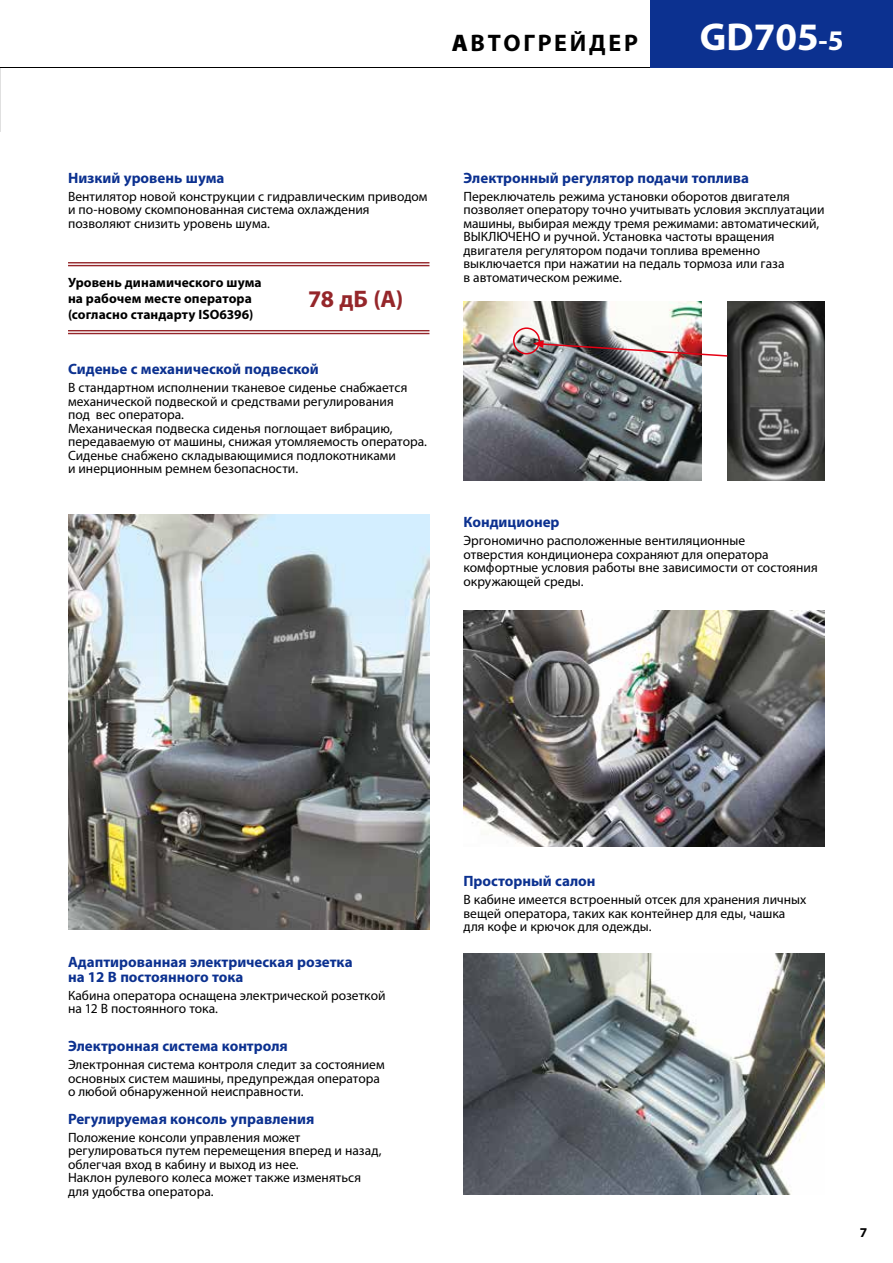
<style>
.page{position:relative;width:893px;height:1263px;background:#fff}
.page>*{position:absolute;margin:0;border:0;box-sizing:border-box;transform-origin:0 0}
.t1{font:700 39px "Myriad Pro";color:#fff}
.t2{font:700 24px "Myriad Pro";letter-spacing:.115em;color:#000}
.t3{font:700 24px "Myriad Pro";color:#95262a}
.t4{font:700 15px/15px "Myriad Pro";color:#0c3190}
.t5{font:13.5px/13.5px "Myriad Pro";color:#000}
.t6{font:700 13.5px/16.2px "Myriad Pro";letter-spacing:.005em;color:#000}
.s1{font-weight:900}
.s2{font-size:28.5px}
</style>
<div class="page">
<hr style="left:0;top:67px;width:651px;height:1px;background:#000">
<svg style="left:0;top:68px;width:1px;height:64px"></svg>
<div style="left:651px;top:0;width:242px;height:68px;background:#0c3190"></div>
<hr style="left:68px;top:330px;width:361px;height:1px;background:#95262a">
<hr style="left:68px;top:333px;width:361px;height:1px;background:#95262a">
<hr style="left:68px;top:262px;width:361px;height:1px;background:#95262a">
<hr style="left:68px;top:265px;width:361px;height:1px;background:#95262a">
<img style="left:68px;top:514px;width:361px;height:415px">
<img style="left:727px;top:302px;width:98px;height:178px">
<img style="left:463px;top:302px;width:238px;height:178px">
<div style="left:513px;top:327px;width:27px;height:27px;border:2px solid #e60013;border-radius:50%"></div>
<img style="left:463px;top:610px;width:362px;height:236px">
<img style="left:463px;top:954px;width:362px;height:241px">
<img style="left:533px;top:340px;width:196px;height:17px">
<h2 class="t2" style="left:452px;top:27px;width:188px"><span class="s1">А</span>ВТОГРЕЙДЕР</h2>
<h1 class="t1" style="left:700px;top:11px;width:145px">GD705<span class="s2">-5</span></h1>
<p class="t4" style="left:68px;top:170px;width:158px">Низкий уровень шума</p>
<p class="t5" style="left:68px;top:189px;width:361px">Вентилятор новой конструкции с гидравлическим приводом и по-новому скомпонованная система охлаждения позволяют снизить уровень шума.</p>
<p class="t6" style="left:68px;top:273px;width:195px">Уровень динамического шума на рабочем месте оператора (согласно стандарту ISO6396)</p>
<h2 class="t3" style="left:308px;top:283px;width:97px">78 дБ (A)</h2>
<p class="t4" style="left:68px;top:361px;width:252px">Сиденье с механической подвеской</p>
<p class="t5" style="left:68px;top:380px;width:361px">В стандартном исполнении тканевое сиденье снабжается механической подвеской и средствами регулирования<br>под вес оператора.<br>Механическая подвеска сиденья поглощает вибрацию, передаваемую от машины, снижая утомляемость оператора.<br>Сиденье снабжено складывающимися подлокотниками<br>и инерционным ремнем безопасности.</p>
<p class="t4" style="left:463px;top:170px;width:287px">Электронный регулятор подачи топлива</p>
<p class="t5" style="left:463px;top:189px;width:362px">Переключатель режима установки оборотов двигателя позволяет оператору точно учитывать условия эксплуатации машины, выбирая между тремя режимами: автоматический, ВЫКЛЮЧЕНО и ручной. Установка частоты вращения двигателя регулятором подачи топлива временно выключается при нажатии на педаль тормоза или газа<br>в автоматическом режиме.</p>
<p class="t4" style="left:463px;top:514px;width:98px">Кондиционер</p>
<p class="t5" style="left:463px;top:534px;width:356px">Эргономично расположенные вентиляционные<br>отверстия кондиционера сохраняют для оператора комфортные условия работы вне зависимости от состояния окружающей среды.</p>
<p class="t4" style="left:68px;top:953px;width:286px">Адаптированная электрическая розетка на 12 В постоянного тока</p>
<p class="t5" style="left:68px;top:988px;width:319px">Кабина оператора оснащена электрической розеткой на 12 В постоянного тока.</p>
<p class="t4" style="left:68px;top:1038px;width:221px">Электронная система контроля</p>
<p class="t5" style="left:68px;top:1058px;width:318px">Электронная система контроля следит за состоянием основных систем машины, предупреждая оператора о любой обнаруженной неисправности.</p>
<p class="t4" style="left:68px;top:1111px;width:248px">Регулируемая консоль управления</p>
<p class="t5" style="left:68px;top:1130px;width:315px">Положение консоли управления может регулироваться путем перемещения вперед и назад, облегчая вход в кабину и выход из нее.<br>Наклон рулевого колеса может также изменяться для удобства оператора.</p>
<p class="t4" style="left:463px;top:873px;width:134px">Просторный салон</p>
<p class="t5" style="left:463px;top:892px;width:344px">В кабине имеется встроенный отсек для хранения личных вещей оператора, таких как контейнер для еды, чашка для кофе и крючок для одежды.</p>
<p class="t6" style="left:860px;top:1224px;width:9px">7</p>
</div>
